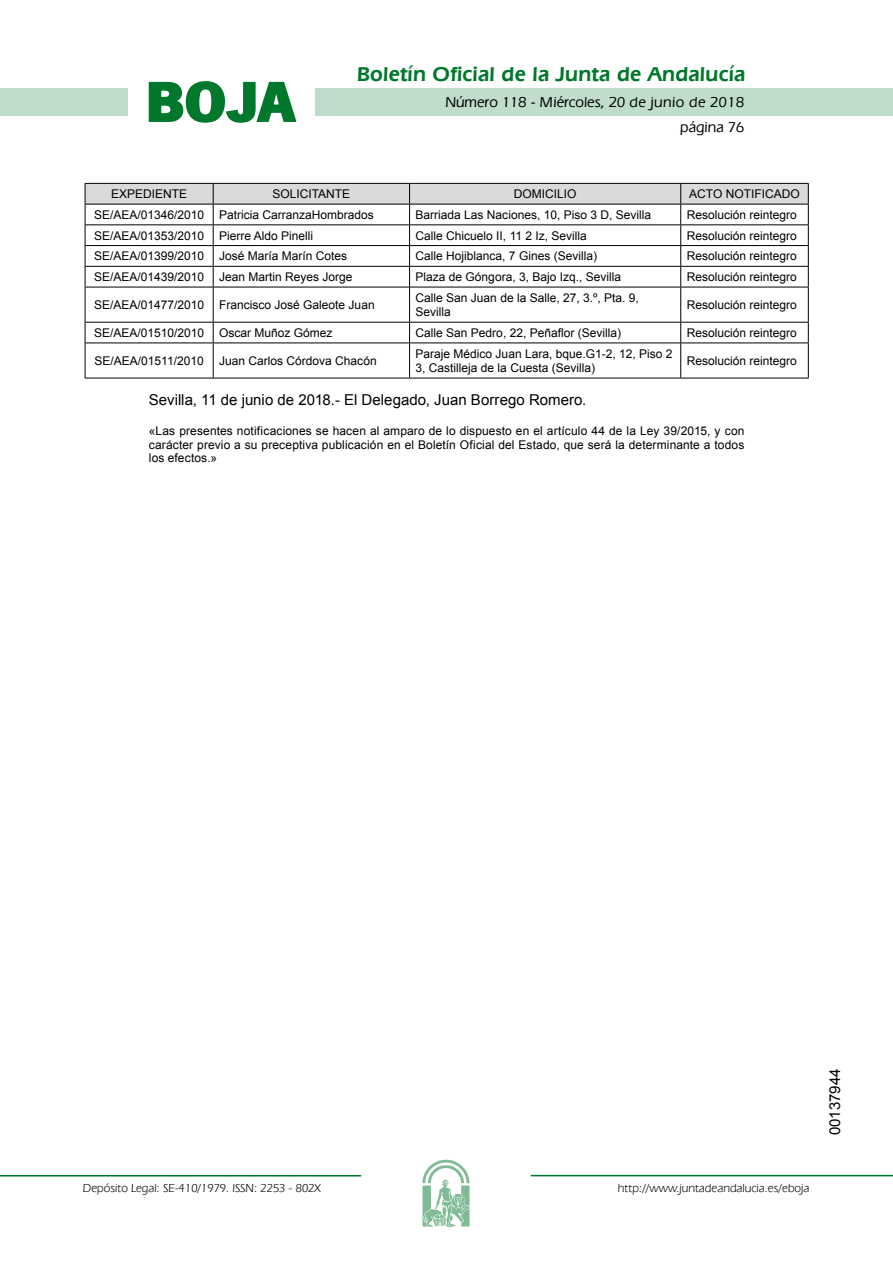
<style>
.page{position:relative;width:893px;height:1263px;background:#fff}
.page>*{position:absolute;margin:0;border:0;box-sizing:border-box;transform-origin:0 0}
.t1{font:700 57.75px "News Got T";color:#00782c;scale:1.14 1}
.t2{font:600 21px "Eras IT Cby BT";letter-spacing:.01em;color:#00782c}
.t3{font:15px "Arial";color:#000}
.t4{font:500 15px/24.5px "Eras IT Cby BT";color:#000;text-align:right}
.t5{font:12px/14.4px "Arial";color:#000}
.t6{font:12px "Eras IT Cby BT";color:#000}
</style>
<div class="page">
<div style="left:315px;top:88px;width:577px;height:28px;background:#bfddca"></div>
<div style="left:0;top:88px;width:128px;height:28px;background:#bfddca"></div>
<hr style="left:0;top:1175px;width:361px;height:2px;background:#00782c">
<svg style="left:422px;top:1159px;width:47px;height:68px"></svg>
<hr style="left:531px;top:1175px;width:361px;height:1px;background:#00782c">
<svg style="left:148px;top:81px;width:149px;height:42px"></svg>
<svg style="left:85px;top:183px;width:723px;height:104px"></svg>
<hr style="left:85px;top:287px;width:128px;height:1px;background:#000">
<hr style="left:85px;top:287px;width:1px;height:35px;background:#000">
<hr style="left:213px;top:287px;width:196px;height:1px;background:#000">
<hr style="left:213px;top:287px;width:1px;height:35px;background:#000">
<hr style="left:409px;top:287px;width:271px;height:1px;background:#000">
<hr style="left:409px;top:287px;width:1px;height:35px;background:#000">
<hr style="left:680px;top:287px;width:128px;height:1px;background:#000">
<hr style="left:680px;top:287px;width:1px;height:35px;background:#000">
<hr style="left:807px;top:287px;width:1px;height:35px;background:#000">
<hr style="left:85px;top:322px;width:128px;height:1px;background:#000">
<svg style="left:85px;top:323px;width:1px;height:20px"></svg>
<hr style="left:213px;top:322px;width:196px;height:1px;background:#000">
<svg style="left:213px;top:323px;width:1px;height:20px"></svg>
<hr style="left:409px;top:322px;width:271px;height:1px;background:#000">
<svg style="left:409px;top:323px;width:1px;height:20px"></svg>
<hr style="left:680px;top:322px;width:128px;height:1px;background:#000">
<svg style="left:680px;top:323px;width:1px;height:20px"></svg>
<svg style="left:807px;top:323px;width:1px;height:20px"></svg>
<hr style="left:85px;top:343px;width:128px;height:1px;background:#000">
<hr style="left:85px;top:343px;width:1px;height:35px;background:#000">
<hr style="left:213px;top:343px;width:196px;height:1px;background:#000">
<hr style="left:213px;top:343px;width:1px;height:35px;background:#000">
<hr style="left:409px;top:343px;width:271px;height:1px;background:#000">
<hr style="left:409px;top:343px;width:1px;height:35px;background:#000">
<hr style="left:680px;top:343px;width:128px;height:1px;background:#000">
<hr style="left:680px;top:343px;width:1px;height:35px;background:#000">
<hr style="left:807px;top:343px;width:1px;height:35px;background:#000">
<hr style="left:85px;top:378px;width:128px;height:1px;background:#000">
<hr style="left:213px;top:378px;width:196px;height:1px;background:#000">
<hr style="left:409px;top:378px;width:271px;height:1px;background:#000">
<hr style="left:680px;top:378px;width:128px;height:1px;background:#000">
<h1 class="t1" style="left:145px;top:68px;width:133px">BOJA</h1>
<h2 class="t2" style="left:357px;top:62px;width:390px">Boletín Oficial de la Junta de Andalucía</h2>
<p class="t4" style="left:445px;top:90px;width:300px">Número 118 - Miércoles, 20 de junio de 2018 página 76</p>
<p class="t5" style="left:111px;top:187px;width:78px">EXPEDIENTE</p>
<p class="t5" style="left:272px;top:187px;width:79px">SOLICITANTE</p>
<p class="t5" style="left:514px;top:187px;width:64px">DOMICILIO</p>
<p class="t5" style="left:689px;top:187px;width:112px">ACTO NOTIFICADO</p>
<p class="t5" style="left:94px;top:208px;width:281px">SE/AEA/01346/2010 Patricia CarranzaHombrados</p>
<p class="t5" style="left:415px;top:208px;width:237px">Barriada Las Naciones, 10, Piso 3 D, Sevilla</p>
<p class="t5" style="left:686px;top:208px;width:112px">Resolución reintegro</p>
<p class="t5" style="left:94px;top:228px;width:221px">SE/AEA/01353/2010 Pierre Aldo Pinelli</p>
<p class="t5" style="left:415px;top:228px;width:173px">Calle Chicuelo II, 11 2 Iz, Sevilla</p>
<p class="t5" style="left:686px;top:228px;width:112px">Resolución reintegro</p>
<p class="t5" style="left:94px;top:249px;width:255px">SE/AEA/01399/2010 José María Marín Cotes</p>
<p class="t5" style="left:415px;top:249px;width:183px">Calle Hojiblanca, 7 Gines (Sevilla)</p>
<p class="t5" style="left:686px;top:249px;width:112px">Resolución reintegro</p>
<p class="t5" style="left:94px;top:270px;width:260px">SE/AEA/01439/2010 Jean Martin Reyes Jorge</p>
<p class="t5" style="left:415px;top:270px;width:207px">Plaza de Góngora, 3, Bajo Izq., Sevilla</p>
<p class="t5" style="left:686px;top:270px;width:112px">Resolución reintegro</p>
<p class="t5" style="left:94px;top:298px;width:282px">SE/AEA/01477/2010 Francisco José Galeote Juan</p>
<p class="t5" style="left:415px;top:291px;width:225px">Calle San Juan de la Salle, 27, 3.º, Pta. 9,<br>Sevilla</p>
<p class="t5" style="left:686px;top:298px;width:112px">Resolución reintegro</p>
<p class="t5" style="left:94px;top:326px;width:240px">SE/AEA/01510/2010 Oscar Muñoz Gómez</p>
<p class="t5" style="left:415px;top:326px;width:207px">Calle San Pedro, 22, Peñaflor (Sevilla)</p>
<p class="t5" style="left:686px;top:326px;width:112px">Resolución reintegro</p>
<p class="t5" style="left:94px;top:354px;width:111px">SE/AEA/01511/2010</p>
<p class="t5" style="left:219px;top:354px;width:159px">Juan Carlos Córdova Chacón</p>
<p class="t5" style="left:415px;top:346px;width:258px">Paraje Médico Juan Lara, bque.G1-2, 12, Piso 2<br>3, Castilleja de la Cuesta (Sevilla)</p>
<p class="t5" style="left:686px;top:354px;width:112px">Resolución reintegro</p>
<p class="t3" style="left:149px;top:390px;width:439px">Sevilla, 11 de junio de 2018.- El Delegado, Juan Borrego Romero.</p>
<p class="t5" style="left:149px;top:425px;width:597px;line-height:13.5px;text-align:justify">«Las presentes notificaciones se hacen al amparo de lo dispuesto en el artículo 44 de la Ley 39/2015, y con carácter previo a su preceptiva publicación en el Boletín Oficial del Estado, que será la determinante a todos los efectos.»</p>
<p class="t6" style="left:83px;top:1181px;width:239px">Depósito Legal: SE-410/1979. ISSN: 2253 - 802X</p>
<p class="t6" style="left:618px;top:1181px;width:193px">http://www.juntadeandalucia.es/eboja</p>
<p class="t3" style="left:825px;top:1135px;width:68px;rotate:-90deg">00137944</p>
</div>
